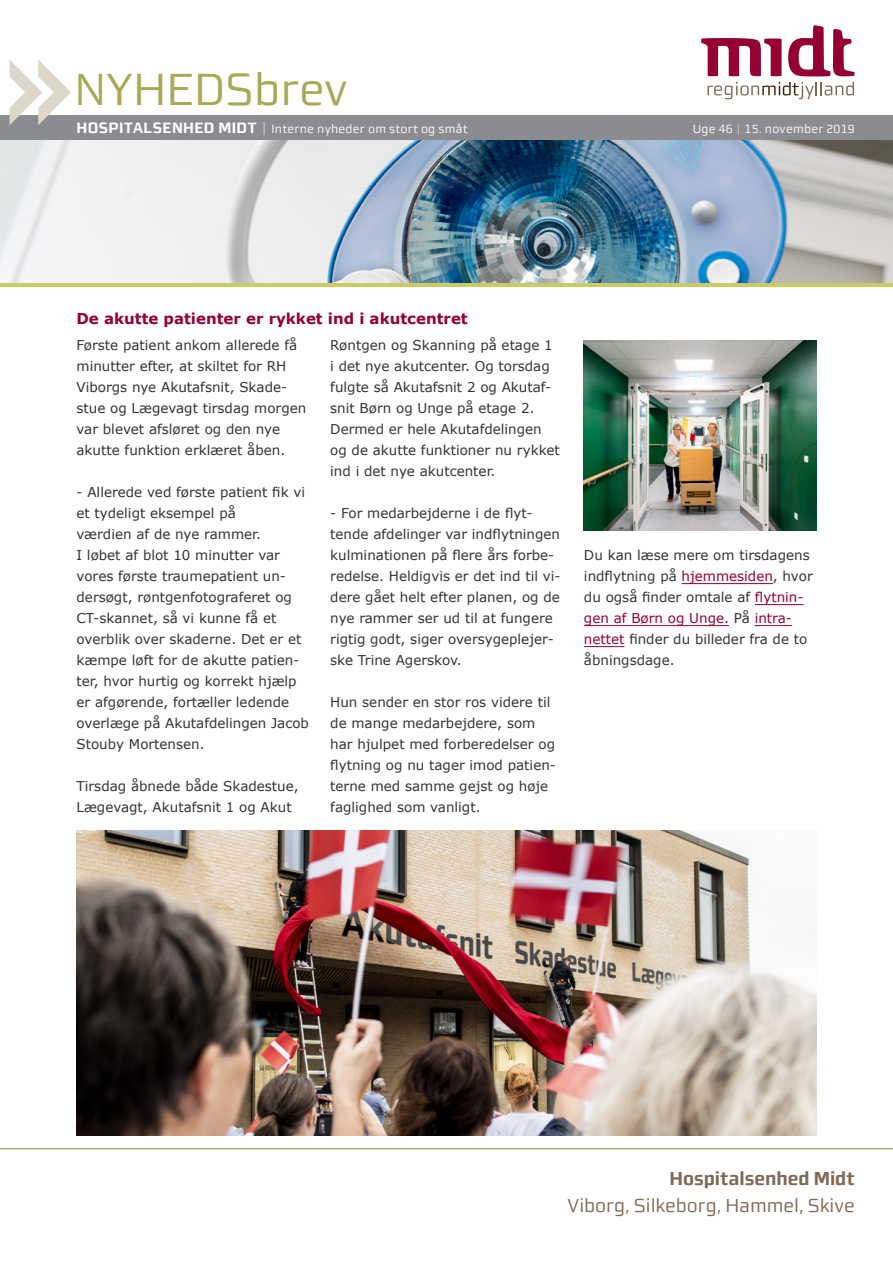
<style>
.page{position:relative;width:893px;height:1263px;background:#fff}
.page>*{position:absolute;margin:0;border:0;box-sizing:border-box;transform-origin:0 0}
.t1{font:45px "midtsans";color:#a7a954}
.t2{font:18.75px "midtsans";color:#7f6854}
.t3{font:700 18.75px "midtsans";color:#7f6854}
.Over_u_streg_-_HEM{font:700 15px "Verdana";color:#940130}
.Brød_-_HEM{font:13.5px/21px "Verdana";color:#333}
.t4{font:12px "midtsans";letter-spacing:.02em;color:#fff}
.s1{font-weight:700;font-size:15px}
.s2{font-size:15px;color:#c7c8ca}
.s3{color:#c7c8ca}
.s4{color:#940130}
</style>
<div class="page">
<hr style="left:0;top:1148px;width:893px;height:1px;background:#96984b">
<div style="left:0;top:115px;width:893px;height:25px;background:#8a8c8f"></div>
<hr style="left:0;top:283px;width:893px;height:4px;background:#cbcb65">
<svg style="left:10px;top:60px;width:61px;height:65px"></svg>
<svg style="left:701px;top:25px;width:154px;height:74px"></svg>
<img style="left:0;top:140px;width:893px;height:143px">
<hr style="left:682px;top:583px;width:91px;height:1px;background:#940130">
<hr style="left:755px;top:604px;width:49px;height:1px;background:#940130">
<hr style="left:584px;top:625px;width:145px;height:1px;background:#940130">
<hr style="left:755px;top:625px;width:37px;height:1px;background:#940130">
<hr style="left:584px;top:646px;width:41px;height:1px;background:#940130">
<img style="left:77px;top:830px;width:739px;height:305px">
<img style="left:584px;top:340px;width:232px;height:190px">
<h1 class="t1" style="left:74px;top:63px;width:275px">NYHEDSbrev</h1>
<p class="t4" style="left:77px;top:122px;width:393px"><span class="s1">HOSPITALSENHED MIDT</span> <span class="s2">|</span> Interne nyheder om stort og småt</p>
<p class="t4" style="left:693px;top:122px;width:163px">Uge 46 <span class="s3">|</span> 15. november 2019</p>
<p class="Over_u_streg_-_HEM" style="left:77px;top:308px;width:393px">De akutte patienter er rykket ind i akutcentret</p>
<p class="Brød_-_HEM" style="left:77px;top:334px;width:231px">Første patient ankom allerede få minutter efter, at skiltet for RH<br>Viborgs nye Akutafsnit, Skade&shy;stue og Lægevagt tirsdag morgen var blevet afsløret og den nye akutte funktion erklæret åben.</p>
<p class="Brød_-_HEM" style="left:77px;top:481px;width:230px">- Allerede ved første patient fik vi et tydeligt eksempel på</p>
<p class="Brød_-_HEM" style="left:77px;top:523px;width:186px">værdien af de nye rammer.</p>
<p class="Brød_-_HEM" style="left:77px;top:544px;width:234px">I løbet af blot 10 minutter var vores første traumepatient un&shy;dersøgt, røntgenfotograferet og<br>CT-skannet, så vi kunne få et overblik over skaderne. Det er et kæmpe løft for de akutte patien&shy;ter, hvor hurtig og korrekt hjælp er afgørende, fortæller ledende overlæge på Akutafdelingen Jacob<br>Stouby Mortensen.</p>
<p class="Brød_-_HEM" style="left:77px;top:775px;width:224px">Tirsdag åbnede både Skadestue,<br>Lægevagt, Akutafsnit 1 og Akut</p>
<p class="Brød_-_HEM" style="left:330px;top:334px;width:231px">Røntgen og Skanning på etage 1 i det nye akutcenter. Og torsdag fulgte så Akutafsnit 2 og Akutaf&shy;snit Børn og Unge på etage 2.<br>Dermed er hele Akutafdelingen og de akutte funktioner nu rykket ind i det nye akutcenter.</p>
<p class="Brød_-_HEM" style="left:330px;top:502px;width:232px">- For medarbejderne i de flyt&shy;tende afdelinger var indflytningen kulminationen på flere års forbe&shy;redelse. Heldigvis er det ind til vi&shy;dere gået helt efter planen, og de nye rammer ser ud til at fungere rigtig godt, siger oversygeplejer&shy;ske Trine Agerskov.</p>
<p class="Brød_-_HEM" style="left:330px;top:691px;width:227px">Hun sender en stor ros videre til de mange medarbejdere, som har hjulpet med forberedelser og flytning og nu tager imod patien&shy;terne med samme gejst og høje faglighed som vanligt.</p>
<p class="Brød_-_HEM" style="left:584px;top:544px;width:230px">Du kan læse mere om tirsdagens indflytning på <span class="s4">hjemmesiden</span>, hvor du også finder omtale af <span class="s4">flytnin&shy;gen af Børn og Unge.</span> På <span class="s4">intra&shy;nettet</span> finder du billeder fra de to åbningsdage.</p>
<h2 class="t3" style="left:670px;top:1167px;width:187px">Hospitalsenhed Midt</h2>
<h2 class="t2" style="left:568px;top:1194px;width:289px">Viborg, Silkeborg, Hammel, Skive</h2>
</div>
